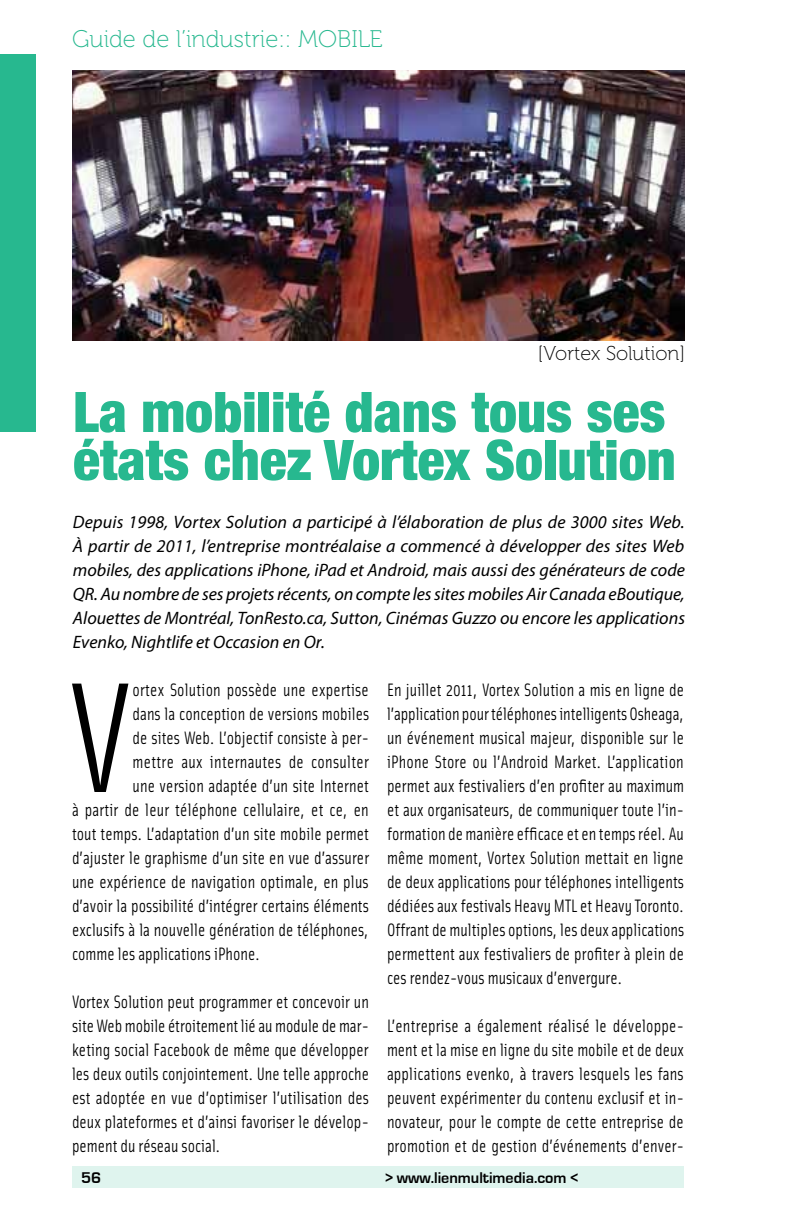
<style>
.page{position:relative;width:792px;height:1224px;background:#fff}
.page>*{position:absolute;margin:0;border:0;box-sizing:border-box;transform-origin:0 0}
.t1{font:157.2px "Solex";color:#000;scale:.95 1}
.t2{font:900 condensed 56px/48px "Helvetica Neue";color:#27b88f}
.t3{font:24px "Museo 100";color:#27b88f}
.t4{font:20px "Museo 100";color:#000}
.t5{font:18px/24px "Solex";letter-spacing:.005em;color:#000;text-align:justify;scale:.95 1}
.t6{font:italic 18px/24px "Myriad Pro";color:#000;text-align:justify}
.t7{font:700 16px "Eurostile";color:#000}
</style>
<div class="page">
<div style="left:72px;top:1166px;width:612px;height:22px;background:#dff4ee"></div>
<div style="left:0;top:54px;width:36px;height:378px;background:#27b88f"></div>
<img style="left:73px;top:71px;width:612px;height:269px">
<h3 class="t3" style="left:72px;top:26px;width:312px">Guide de l’industrie:: MOBILE</h3>
<p class="t4" style="left:538px;top:343px;width:149px">[Vortex Solution]</p>
<h2 class="t2" style="left:73px;top:387px;width:604px">La mobilité dans tous ses états chez Vortex Solution</h2>
<p class="t6" style="left:73px;top:510px;width:614px">Depuis 1998, Vortex Solution a participé à l’élaboration de plus de 3000 sites Web.<br>À partir de 2011, l’entreprise montréalaise a commencé à développer des sites Web mobiles, des applications iPhone, iPad et Android, mais aussi des générateurs de code QR. Au nombre de ses projets récents, on compte les sites mobiles Air Canada eBoutique, Alouettes de Montréal, TonResto.ca, Sutton, Cinémas Guzzo ou encore les applications Evenko, Nightlife et Occasion en Or.</p>
<h1 class="t1" style="left:68px;top:637px;width:70px">V</h1>
<p class="t5" style="left:133px;top:677px;width:250px">ortex Solution possède une expertise</p>
<p class="t5" style="left:133px;top:701px;width:251px">dans la conception de versions mobiles</p>
<p class="t5" style="left:133px;top:725px;width:250px">de sites Web. L’objectif consiste à per-</p>
<p class="t5" style="left:133px;top:749px;width:250px">mettre aux internautes de consulter</p>
<p class="t5" style="left:133px;top:773px;width:250px">une version adaptée d’un site Internet</p>
<p class="t5" style="left:72px;top:797px;width:314px">à partir de leur téléphone cellulaire, et ce, en</p>
<p class="t5" style="left:72px;top:821px;width:314px">tout temps. L’adaptation d’un site mobile permet</p>
<p class="t5" style="left:72px;top:845px;width:314px">d’ajuster le graphisme d’un site en vue d’assurer</p>
<p class="t5" style="left:72px;top:869px;width:314px">une expérience de navigation optimale, en plus</p>
<p class="t5" style="left:72px;top:893px;width:314px">d’avoir la possibilité d’intégrer certains éléments</p>
<p class="t5" style="left:72px;top:917px;width:314px">exclusifs à la nouvelle génération de téléphones,</p>
<p class="t5" style="left:72px;top:941px;width:199px">comme les applications iPhone.</p>
<p class="t5" style="left:72px;top:989px;width:314px">Vortex Solution peut programmer et concevoir un site Web mobile étroitement lié au module de mar&shy;keting social Facebook de même que développer les deux outils conjointement. Une telle approche est adoptée en vue d’optimiser l’utilisation des deux plateformes et d’ainsi favoriser le dévelop&shy;pement du réseau social.</p>
<p class="t5" style="left:387px;top:677px;width:314px">En juillet 2011, Vortex Solution a mis en ligne de l’application pour téléphones intelligents Osheaga, un événement musical majeur, disponible sur le iPhone Store ou l’Android Market. L’application permet aux festivaliers d’en profiter au maximum et aux organisateurs, de communiquer toute l’in&shy;formation de manière efficace et en temps réel. Au même moment, Vortex Solution mettait en ligne de deux applications pour téléphones intelligents dédiées aux festivals Heavy MTL et Heavy Toronto.<br>Offrant de multiples options, les deux applications permettent aux festivaliers de profiter à plein de ces rendez-vous musicaux d’envergure.</p>
<p class="t5" style="left:387px;top:1013px;width:314px">L’entreprise a également réalisé le développe&shy;ment et la mise en ligne du site mobile et de deux applications evenko, à travers lesquels les fans peuvent expérimenter du contenu exclusif et in&shy;novateur, pour le compte de cette entreprise de promotion et de gestion d’événements d’enver-</p>
<p class="t7" style="left:81px;top:1169px;width:22px">56</p>
<p class="t7" style="left:386px;top:1169px;width:193px">&gt; www.lienmultimedia.com &lt;</p>
</div>
